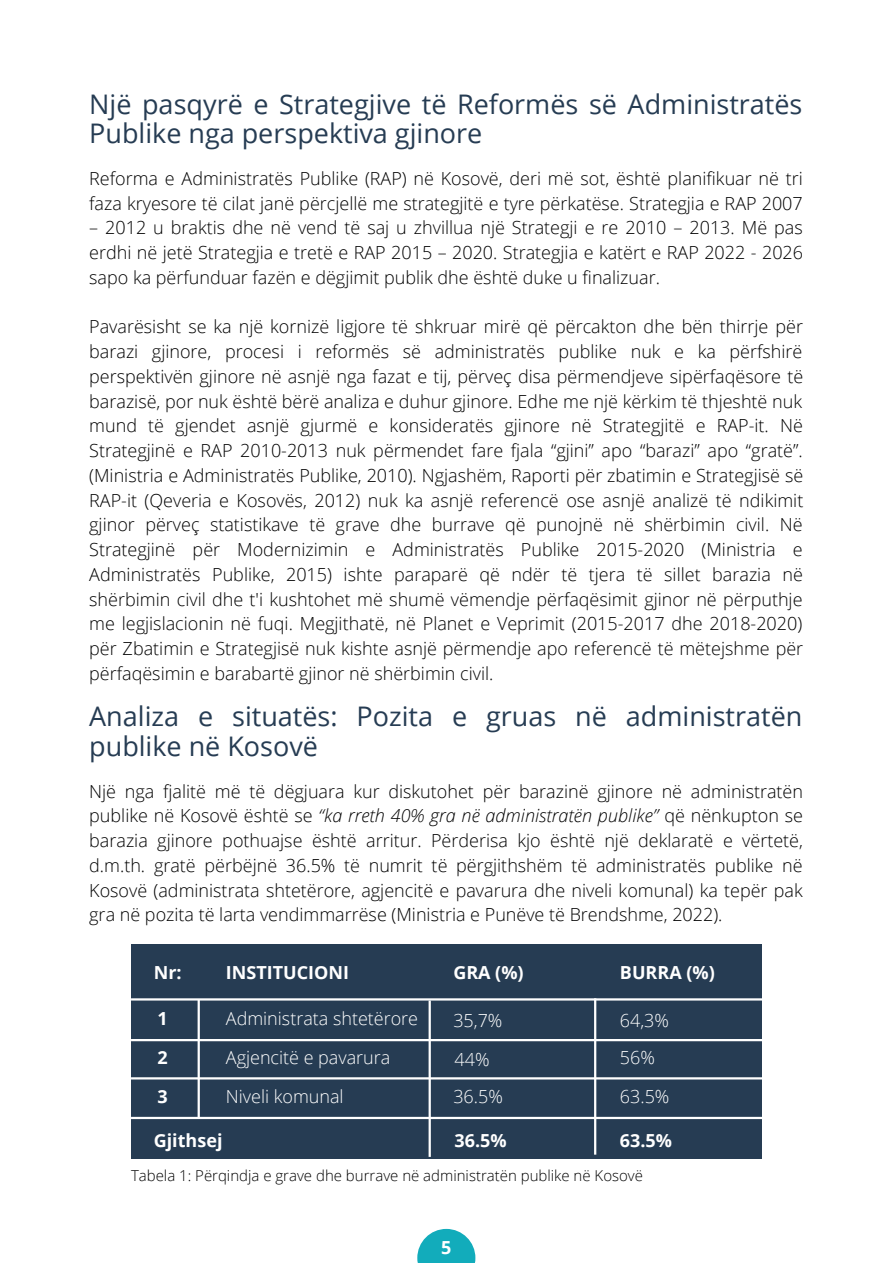
<style>
.page{position:relative;width:893px;height:1264px;background:#fff}
.page>*{position:absolute;margin:0;border:0;box-sizing:border-box;transform-origin:0 0}
.t1{font:27px/29.2px "Open Sans";color:#263c53}
.t2{font:300 18px/24.8px "Open Sans";color:#000;text-align:justify}
.t3{font:300 18px "Open Sans";color:#fff}
.t4{font:700 18px "Open Sans";color:#fff}
.t5{font:300 15px "Open Sans";color:#000}
.s1{font-style:italic}
</style>
<div class="page">
<div style="left:131px;top:943px;width:630px;height:215px;background:#263c53"></div>
<hr style="left:131px;top:998px;width:631px;height:2px;background:#fff">
<hr style="left:131px;top:1038px;width:631px;height:3px;background:#fff">
<hr style="left:131px;top:1077px;width:631px;height:2px;background:#fff">
<hr style="left:131px;top:1116px;width:631px;height:3px;background:#fff">
<hr style="left:428px;top:1000px;width:3px;height:156px;background:#fff">
<hr style="left:594px;top:998px;width:2px;height:156px;background:#fff">
<hr style="left:197px;top:999px;width:3px;height:118px;background:#fff">
<svg style="left:417px;top:1228px;width:58px;height:34px;fill:#12acbb"></svg>
<p class="t1" style="left:89px;top:89px;width:714px">Një pasqyrë e Strategjive të Reformës së Administratës<br>Publike nga perspektiva gjinore</p>
<p class="t2" style="left:89px;top:166px;width:715px">Reforma e Administratës Publike (RAP) në Kosovë, deri më sot, është planifikuar në tri faza kryesore të cilat janë përcjellë me strategjitë e tyre përkatëse. Strategjia e RAP 2007</p>
<p class="t2" style="left:89px;top:215px;width:715px">– 2012 u braktis dhe në vend të saj u zhvillua një Strategji e re 2010 – 2013. Më pas erdhi në jetë Strategjia e tretë e RAP 2015 – 2020. Strategjia e katërt e RAP 2022 - 2026 sapo ka përfunduar fazën e dëgjimit publik dhe është duke u finalizuar.</p>
<p class="t2" style="left:89px;top:314px;width:715px">Pavarësisht se ka një kornizë ligjore të shkruar mirë që përcakton dhe bën thirrje për barazi gjinore, procesi i reformës së administratës publike nuk e ka përfshirë perspektivën gjinore në asnjë nga fazat e tij, përveç disa përmendjeve sipërfaqësore të barazisë, por nuk është bërë analiza e duhur gjinore. Edhe me një kërkim të thjeshtë nuk mund të gjendet asnjë gjurmë e konsideratës gjinore në Strategjitë e RAP-it. Në Strategjinë e RAP 2010-2013 nuk përmendet fare fjala “gjini” apo “barazi” apo “gratë”. (Ministria e Administratës Publike, 2010). Ngjashëm, Raporti për zbatimin e Strategjisë së RAP-it (Qeveria e Kosovës, 2012) nuk ka asnjë referencë ose asnjë analizë të ndikimit gjinor përveç statistikave të grave dhe burrave që punojnë në shërbimin civil. Në Strategjinë për Modernizimin e Administratës Publike 2015-2020 (Ministria e Administratës Publike, 2015) ishte paraparë që ndër të tjera të sillet barazia në shërbimin civil dhe t'i kushtohet më shumë vëmendje përfaqësimit gjinor në përputhje me legjislacionin në fuqi. Megjithatë, në Planet e Veprimit (2015-2017 dhe 2018-2020) për Zbatimin e Strategjisë nuk kishte asnjë përmendje apo referencë të mëtejshme për përfaqësimin e barabartë gjinor në shërbimin civil.</p>
<p class="t1" style="left:89px;top:701px;width:714px">Analiza e situatës: Pozita e gruas në administratën publike në Kosovë</p>
<p class="t2" style="left:89px;top:778px;width:715px">Një nga fjalitë më të dëgjuara kur diskutohet për barazinë gjinore në administratën publike në Kosovë është se <span class="s1">“ka rreth 40% gra në administratën publike”</span> që nënkupton se barazia gjinore pothuajse është arritur. Përderisa kjo është një deklaratë e vërtetë, d.m.th. gratë përbëjnë 36.5% të numrit të përgjithshëm të administratës publike në Kosovë (administrata shtetërore, agjencitë e pavarura dhe niveli komunal) ka tepër pak gra në pozita të larta vendimmarrëse (Ministria e Punëve të Brendshme, 2022).</p>
<p class="t4" style="left:226px;top:959px;width:125px">INSTITUCIONI</p>
<p class="t4" style="left:453px;top:959px;width:72px">GRA (%)</p>
<p class="t4" style="left:620px;top:959px;width:96px">BURRA (%)</p>
<p class="t3" style="left:453px;top:1007px;width:51px">35,7%</p>
<p class="t3" style="left:454px;top:1046px;width:37px">44%</p>
<p class="t3" style="left:453px;top:1083px;width:51px">36.5%</p>
<p class="t4" style="left:454px;top:1127px;width:54px">36.5%</p>
<p class="t4" style="left:154px;top:959px;width:29px">Nr:</p>
<p class="t3" style="left:226px;top:1005px;width:194px">Administrata shtetërore</p>
<p class="t4" style="left:157px;top:1005px;width:12px">1</p>
<p class="t4" style="left:157px;top:1044px;width:12px">2</p>
<p class="t4" style="left:157px;top:1083px;width:12px">3</p>
<p class="t4" style="left:154px;top:1127px;width:70px">Gjithsej</p>
<p class="t3" style="left:620px;top:1007px;width:51px">64,3%</p>
<p class="t3" style="left:620px;top:1044px;width:37px">56%</p>
<p class="t3" style="left:620px;top:1083px;width:51px">63.5%</p>
<p class="t4" style="left:620px;top:1127px;width:54px">63.5%</p>
<p class="t5" style="left:131px;top:1165px;width:513px">Tabela 1: Përqindja e grave dhe burrave në administratën publike në Kosovë</p>
<p class="t3" style="left:226px;top:1044px;width:166px">Agjencitë e pavarura</p>
<p class="t3" style="left:226px;top:1083px;width:119px">Niveli komunal</p>
<p class="t4" style="left:441px;top:1234px;width:12px">5</p>
</div>
